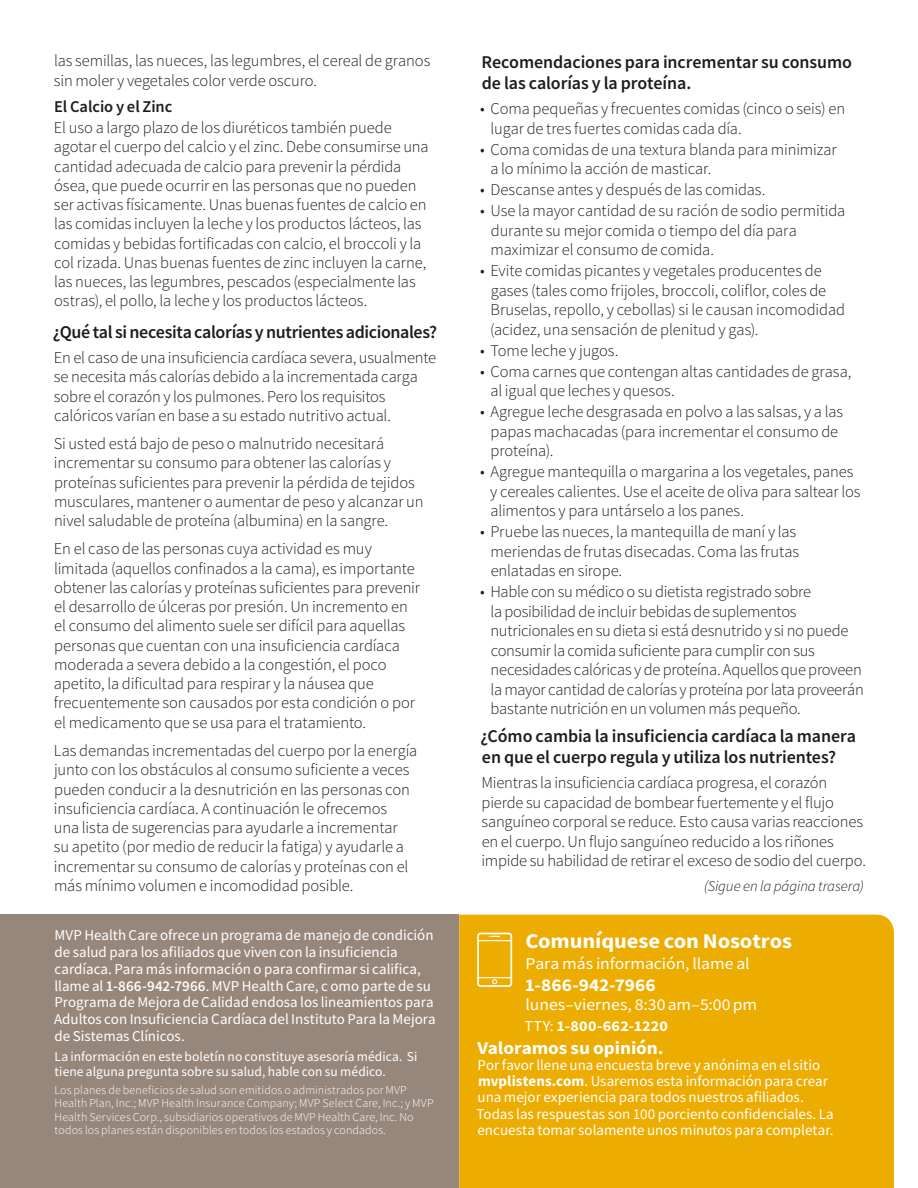
<style>
.page{position:relative;width:918px;height:1188px;background:#fff}
.page>*{position:absolute;margin:0;border:0;box-sizing:border-box;transform-origin:0 0}
.Article_Text{font:700 21px "Source Sans Pro";letter-spacing:-.005em;color:#fff;scale:1.07 1}
.Article_Section_Brea{font:600 18px/21.1px "Source Sans Pro";letter-spacing:-.01em;color:#1d1d1b}
.Article_Text-2{font:600 18px/21.1px "Source Sans Pro";letter-spacing:-.005em;color:#1d1d1b}
.Article_Text-3{font:700 18px "Source Sans Pro";letter-spacing:-.005em;color:#fff;scale:1.07 1}
.Article_Text-4{font:300 16.5px/19.2px "Source Sans Pro";letter-spacing:-.005em;color:#1d1d1b}
.Article_Bullet_Text{font:300 16.5px/19.5px "Source Sans Pro";letter-spacing:-.01em;color:#1d1d1b}
.Article_Text-5{font:16.5px "Source Sans Pro";letter-spacing:-.005em;color:#fff;scale:1.07 1}
.Article_Text-6{font:600 16.5px "Source Sans Pro";letter-spacing:-.005em;color:#1d1d1b}
.Footer_Text{font:15px/16.8px "Source Sans Pro";color:#fff}
.Article_Text-7{font:15px/16.2px "Source Sans Pro";color:#fff}
.t1{font:italic 300 15px "Source Sans Pro";letter-spacing:-.005em;color:#1d1d1b}
.Article_Text-8{font:700 15px "Source Sans Pro";letter-spacing:.01em;color:#fff;scale:1.07 1}
.Footer_Text-2{font:13.5px/15.1px "Source Sans Pro";letter-spacing:.005em;color:#fff}
.Footer_Text-3{font:300 12px/13.5px "Source Sans Pro";letter-spacing:.01em;color:#fff}
.s1{font-weight:600}
.s2{font-weight:400}
.s3{font-weight:700}
</style>
<div class="page">
<div style="left:459px;top:915px;width:435px;height:273px;background:#edac00"></div>
<svg style="left:477px;top:933px;width:35px;height:54px;background:#f0bc31"></svg>
<div style="left:0;top:915px;width:459px;height:273px;background:#97877b"></div>
<p class="Article_Text-4" style="left:54px;top:51px;width:378px">las semillas, las nueces, las legumbres, el cereal de granos sin moler y vegetales color verde oscuro.</p>
<p class="Article_Text-6" style="left:54px;top:96px;width:120px">El Calcio y el Zinc</p>
<p class="Article_Text-4" style="left:54px;top:118px;width:376px">El uso a largo plazo de los diuréticos también puede agotar el cuerpo del calcio y el zinc. Debe consumirse una cantidad adecuada de calcio para prevenir la pérdida ósea, que puede ocurrir en las personas que no pueden ser activas físicamente. Unas buenas fuentes de calcio en las comidas incluyen la leche y los productos lácteos, las comidas y bebidas fortificadas con calcio, el broccoli y la col rizada. Unas buenas fuentes de zinc incluyen la carne, las nueces, las legumbres, pescados (especialmente las ostras), el pollo, la leche y los productos lácteos.</p>
<p class="Article_Section_Brea" style="left:53px;top:321px;width:386px">¿Qué tal si necesita calorías y nutrientes adicionales?</p>
<p class="Article_Text-4" style="left:54px;top:348px;width:384px">En el caso de una insuficiencia cardíaca severa, usualmente se necesita más calorías debido a la incrementada carga sobre el corazón y los pulmones. Pero los requisitos calóricos varían en base a su estado nutritivo actual.</p>
<p class="Article_Text-4" style="left:54px;top:434px;width:371px">Si usted está bajo de peso o malnutrido necesitará incrementar su consumo para obtener las calorías y proteínas suficientes para prevenir la pérdida de tejidos musculares, mantener o aumentar de peso y alcanzar un nivel saludable de proteína (albumina) en la sangre.</p>
<p class="Article_Text-4" style="left:54px;top:539px;width:368px">En el caso de las personas cuya actividad es muy limitada (aquellos confinados a la cama), es importante obtener las calorías y proteínas suficientes para prevenir el desarrollo de úlceras por presión. Un incremento en el consumo del alimento suele ser difícil para aquellas personas que cuentan con una insuficiencia cardíaca moderada a severa debido a la congestión, el poco apetito, la dificultad para respirar y la náusea que frecuentemente son causados por esta condición o por el medicamento que se usa para el tratamiento.</p>
<p class="Article_Text-4" style="left:54px;top:741px;width:365px">Las demandas incrementadas del cuerpo por la energía junto con los obstáculos al consumo suficiente a veces pueden conducir a la desnutrición en las personas con insuficiencia cardíaca. A continuación le ofrecemos<br>una lista de sugerencias para ayudarle a incrementar<br>su apetito (por medio de reducir la fatiga) y ayudarle a incrementar su consumo de calorías y proteínas con el más mínimo volumen e incomodidad posible.</p>
<p class="Footer_Text" style="left:54px;top:927px;width:383px">MVP Health Care ofrece un programa de manejo de condición de salud para los afiliados que viven con la insuficiencia cardíaca. Para más información o para confirmar si califica, llame al <span class="s1">1-866-942-7966</span>. MVP Health Care, c omo parte de su Programa de Mejora de Calidad endosa los lineamientos para Adultos con Insuficiencia Cardíaca del Instituto Para la Mejora de Sistemas Clínicos.</p>
<p class="Footer_Text-2" style="left:55px;top:1048px;width:364px">La información en este boletín no constituye asesoría médica. Si tiene alguna pregunta sobre su salud, hable con su médico.</p>
<p class="Footer_Text-3" style="left:55px;top:1083px;width:380px">Los planes de beneficios de salud son emitidos o administrados por MVP Health Plan, Inc.; MVP Health Insurance Company; MVP Select Care, Inc.; y MVP Health Services Corp., subsidiarios operativos de MVP Health Care, Inc. No todos los planes están disponibles en todos los estados y condados.</p>
<p class="Article_Text-2" style="left:482px;top:51px;width:372px">Recomendaciones para incrementar su consumo de las calorías y la proteína.</p>
<p class="Article_Bullet_Text" style="left:491px;top:99px;width:356px;text-indent:-10px">• Coma pequeñas y frecuentes comidas (cinco o seis) en lugar de tres fuertes comidas cada día.</p>
<p class="Article_Bullet_Text" style="left:490px;top:140px;width:348px;text-indent:-10px">• Coma comidas de una textura blanda para minimizar a lo mínimo la acción de masticar.</p>
<p class="Article_Bullet_Text" style="left:480px;top:180px;width:287px">• Descanse antes y después de las comidas.</p>
<p class="Article_Bullet_Text" style="left:491px;top:201px;width:356px;text-indent:-10px">• Use la mayor cantidad de su ración de sodio permitida durante su mejor comida o tiempo del día para maximizar el consumo de comida.</p>
<p class="Article_Bullet_Text" style="left:490px;top:261px;width:357px;text-indent:-10px">• Evite comidas picantes y vegetales producentes de gases (tales como frijoles, broccoli, coliflor, coles de Bruselas, repollo, y cebollas) si le causan incomodidad (acidez, una sensación de plenitud y gas).</p>
<p class="Article_Bullet_Text" style="left:480px;top:341px;width:140px">• Tome leche y jugos.</p>
<p class="Article_Bullet_Text" style="left:490px;top:362px;width:363px;text-indent:-10px">• Coma carnes que contengan altas cantidades de grasa, al igual que leches y quesos.</p>
<p class="Article_Bullet_Text" style="left:491px;top:402px;width:354px;text-indent:-10px">• Agregue leche desgrasada en polvo a las salsas, y a las papas machacadas (para incrementar el consumo de proteína).</p>
<p class="Article_Bullet_Text" style="left:490px;top:462px;width:372px;text-indent:-10px">• Agregue mantequilla o margarina a los vegetales, panes y cereales calientes. Use el aceite de oliva para saltear los alimentos y para untárselo a los panes.</p>
<p class="Article_Bullet_Text" style="left:491px;top:522px;width:310px;text-indent:-10px">• Pruebe las nueces, la mantequilla de maní y las meriendas de frutas disecadas. Coma las frutas enlatadas en sirope.</p>
<p class="Article_Bullet_Text" style="left:491px;top:582px;width:375px;text-indent:-10px">• Hable con su médico o su dietista registrado sobre<br>la posibilidad de incluir bebidas de suplementos nutricionales en su dieta si está desnutrido y si no puede consumir la comida suficiente para cumplir con sus necesidades calóricas y de proteína. Aquellos que proveen la mayor cantidad de calorías y proteína por lata proveerán bastante nutrición en un volumen más pequeño.</p>
<p class="Article_Section_Brea" style="left:480px;top:725px;width:377px">¿Cómo cambia la insuficiencia cardíaca la manera en que el cuerpo regula y utiliza los nutrientes?</p>
<p class="Article_Text-4" style="left:481px;top:773px;width:386px">Mientras la insuficiencia cardíaca progresa, el corazón pierde su capacidad de bombear fuertemente y el flujo sanguíneo corporal se reduce. Esto causa varias reacciones en el cuerpo. Un flujo sanguíneo reducido a los riñones impide su habilidad de retirar el exceso de sodio del cuerpo.</p>
<p class="t1" style="left:704px;top:877px;width:161px">(Sigue en la página trasera)</p>
<p class="Article_Text" style="left:525px;top:927px;width:251px">Comuníquese con Nosotros</p>
<p class="Article_Text-5" style="left:526px;top:953px;width:211px">Para más información, llame al</p>
<p class="Article_Text-3" style="left:525px;top:972px;width:124px">1-866-942-7966</p>
<p class="Article_Text-5" style="left:526px;top:994px;width:218px">lunes–viernes, 8:30am–5:00pm</p>
<p class="Article_Text-8" style="left:524px;top:1016px;width:136px"><span class="s2">TTY:</span> 1-800-662-1220</p>
<p class="Article_Text-3" style="left:477px;top:1036px;width:176px">Valoramos su opinión.</p>
<p class="Article_Text-7" style="left:476px;top:1057px;width:359px">Por favor llene una encuesta breve y anónima en el sitio <span class="s3">mvplistens.com</span>. Usaremos esta información para crear una mejor experiencia para todos nuestros afiliados.<br>Todas las respuestas son 100 porciento confidenciales. La encuesta tomar solamente unos minutos para completar.</p>
</div>
